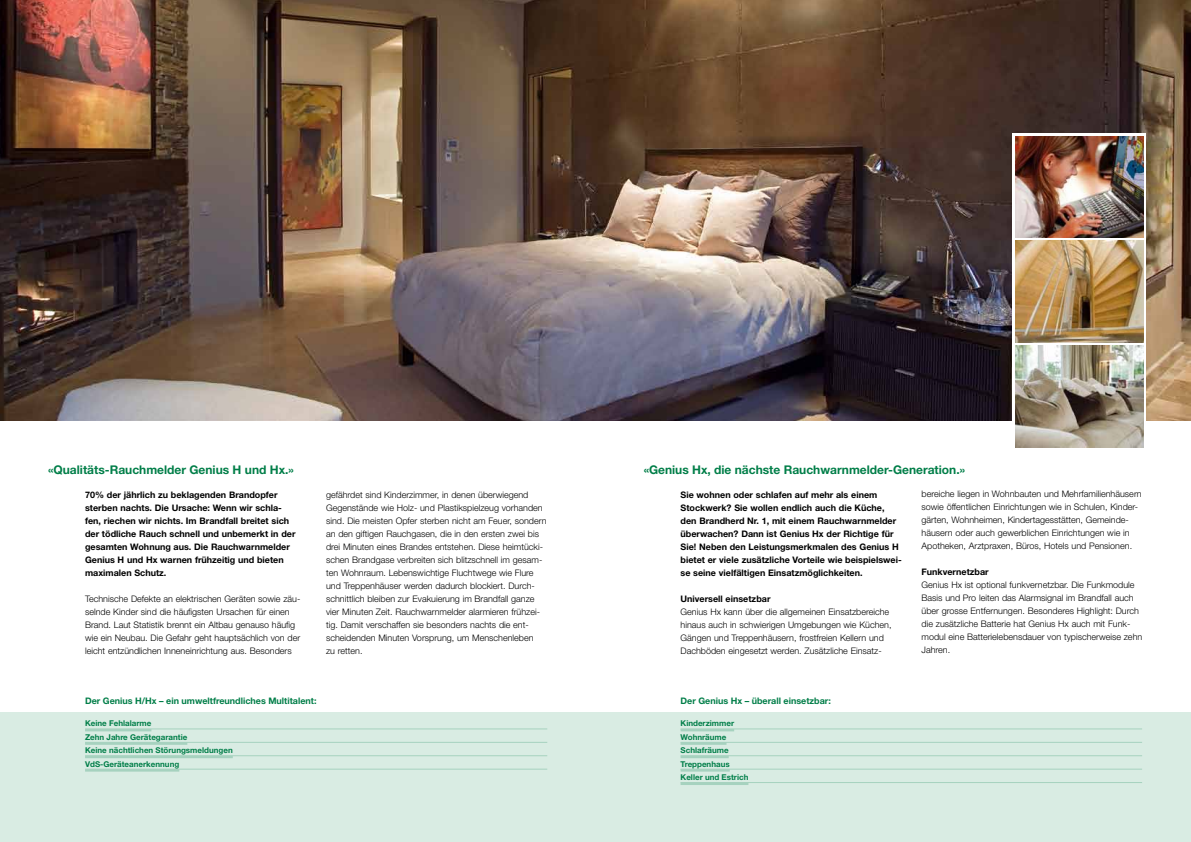
<style>
.page{position:relative;width:1191px;height:842px;background:#fff}
.page>*{position:absolute;margin:0;border:0;box-sizing:border-box;transform-origin:0 0}
.t1{font:700 12px "Helvetica Neue";color:#007e48}
.t2{font:300 9px/13px "Helvetica Neue";color:#000}
.t3{font:700 9px/13px "Helvetica Neue";color:#000}
.t4{font:700 9px "Helvetica Neue";color:#007e48}
.t5{font:700 8px/13.4px "Helvetica Neue";color:#007e48}
</style>
<div class="page">
<div style="left:0;top:712px;width:1191px;height:130px;background:#d9ece3"></div>
<img style="left:0;top:0;width:1191px;height:421px">
<svg style="left:1012px;top:133px;width:134px;height:295px"></svg>
<img style="left:1015px;top:136px;width:128px;height:102px">
<img style="left:1015px;top:346px;width:128px;height:101px">
<img style="left:1015px;top:241px;width:128px;height:102px">
<hr style="left:85px;top:729px;width:462px;height:1px;background:#a6d2bf">
<hr style="left:85px;top:729px;width:66px;height:2px;background:#a6d2bf">
<hr style="left:85px;top:742px;width:462px;height:1px;background:#a6d2bf">
<hr style="left:85px;top:742px;width:102px;height:3px;background:#a6d2bf">
<hr style="left:85px;top:755px;width:462px;height:1px;background:#a6d2bf">
<hr style="left:85px;top:756px;width:148px;height:2px;background:#a6d2bf">
<hr style="left:85px;top:769px;width:462px;height:1px;background:#a6d2bf">
<hr style="left:85px;top:769px;width:94px;height:3px;background:#a6d2bf">
<hr style="left:680px;top:729px;width:462px;height:1px;background:#a6d2bf">
<hr style="left:680px;top:729px;width:54px;height:2px;background:#a6d2bf">
<hr style="left:680px;top:742px;width:462px;height:1px;background:#a6d2bf">
<hr style="left:680px;top:742px;width:46px;height:3px;background:#a6d2bf">
<hr style="left:680px;top:755px;width:462px;height:1px;background:#a6d2bf">
<hr style="left:680px;top:756px;width:48px;height:2px;background:#a6d2bf">
<hr style="left:680px;top:769px;width:462px;height:1px;background:#a6d2bf">
<hr style="left:680px;top:769px;width:50px;height:3px;background:#a6d2bf">
<hr style="left:680px;top:782px;width:462px;height:1px;background:#a6d2bf">
<hr style="left:680px;top:782px;width:68px;height:3px;background:#a6d2bf">
<h1 class="t1" style="left:48px;top:463px;width:247px">«Qualitäts-Rauchmelder Genius H und Hx.»</h1>
<p class="t3" style="left:85px;top:488px;width:212px">70% der jährlich zu beklagenden Brandopfer sterben nachts. Die Ursache: Wenn wir schla&shy;fen, riechen wir nichts. Im Brandfall breitet sich der tödliche Rauch schnell und unbemerkt in der gesamten Wohnung aus. Die Rauchwarnmelder Genius H und Hx warnen frühzeitig und bieten maximalen Schutz.</p>
<p class="t2" style="left:85px;top:592px;width:217px">Technische Defekte an elektrischen Geräten sowie zäu&shy;selnde Kinder sind die häufigsten Ursachen für einen Brand. Laut Statistik brennt ein Altbau genauso häufig wie ein Neubau. Die Gefahr geht hauptsächlich von der leicht entzündlichen Inneneinrichtung aus. Besonders</p>
<p class="t2" style="left:326px;top:488px;width:222px">gefährdet sind Kinderzimmer, in denen überwiegend Gegenstände wie Holz- und Plastikspielzeug vorhanden sind. Die meisten Opfer sterben nicht am Feuer, sondern an den giftigen Rauchgasen, die in den ersten zwei bis drei Minuten eines Brandes entstehen. Diese heimtücki&shy;schen Brandgase verbreiten sich blitzschnell im gesam&shy;ten Wohnraum. Lebenswichtige Fluchtwege wie Flure und Treppenhäuser werden dadurch blockiert. Durch&shy;schnittlich bleiben zur Evakuierung im Brandfall ganze vier Minuten Zeit. Rauchwarnmelder alarmieren frühzei&shy;tig. Damit verschaffen sie besonders nachts die ent&shy;scheidenden Minuten Vorsprung, um Menschenleben<br>zu retten.</p>
<p class="t4" style="left:85px;top:696px;width:233px">Der Genius H/Hx – ein umweltfreundliches Multitalent:</p>
<p class="t5" style="left:85px;top:717px;width:149px">Keine Fehlalarme<br>Zehn Jahre Gerätegarantie<br>Keine nächtlichen Störungsmeldungen<br>VdS-Geräteanerkennung</p>
<h1 class="t1" style="left:643px;top:463px;width:323px">«Genius Hx, die nächste Rauchwarnmelder-Generation.»</h1>
<p class="t3" style="left:680px;top:488px;width:223px">Sie wohnen oder schlafen auf mehr als einem Stockwerk? Sie wollen endlich auch die Küche, den Brandherd Nr. 1, mit einem Rauchwarnmelder überwachen? Dann ist Genius Hx der Richtige für Sie! Neben den Leistungsmerkmalen des Genius H bietet er viele zusätzliche Vorteile wie beispielswei&shy;se seine vielfältigen Einsatzmöglichkeiten.</p>
<p class="t3" style="left:680px;top:592px;width:91px">Universell einsetzbar</p>
<p class="t2" style="left:680px;top:605px;width:212px">Genius Hx kann über die allgemeinen Einsatzbereiche hinaus auch in schwierigen Umgebungen wie Küchen, Gängen und Treppenhäusern, frostfreien Kellern und Dachböden eingesetzt werden. Zusätzliche Einsatz-</p>
<p class="t2" style="left:921px;top:488px;width:222px">bereiche liegen in Wohnbauten und Mehrfamilienhäusern sowie öffentlichen Einrichtungen wie in Schulen, Kinder&shy;gärten, Wohnheimen, Kindertagesstätten, Gemeinde&shy;häusern oder auch gewerblichen Einrichtungen wie in Apotheken, Arztpraxen, Büros, Hotels und Pensionen.</p>
<p class="t3" style="left:921px;top:566px;width:69px">Funkvernetzbar</p>
<p class="t2" style="left:921px;top:579px;width:222px">Genius Hx ist optional funkvernetzbar. Die Funkmodule Basis und Pro leiten das Alarmsignal im Brandfall auch über grosse Entfernungen. Besonderes Highlight: Durch die zusätzliche Batterie hat Genius Hx auch mit Funk&shy;modul eine Batterielebensdauer von typischerweise zehn Jahren.</p>
<p class="t4" style="left:680px;top:696px;width:152px">Der Genius Hx – überall einsetzbar:</p>
<p class="t5" style="left:680px;top:717px;width:69px">Kinderzimmer<br>Wohnräume<br>Schlafräume<br>Treppenhaus<br>Keller und Estrich</p>
</div>
